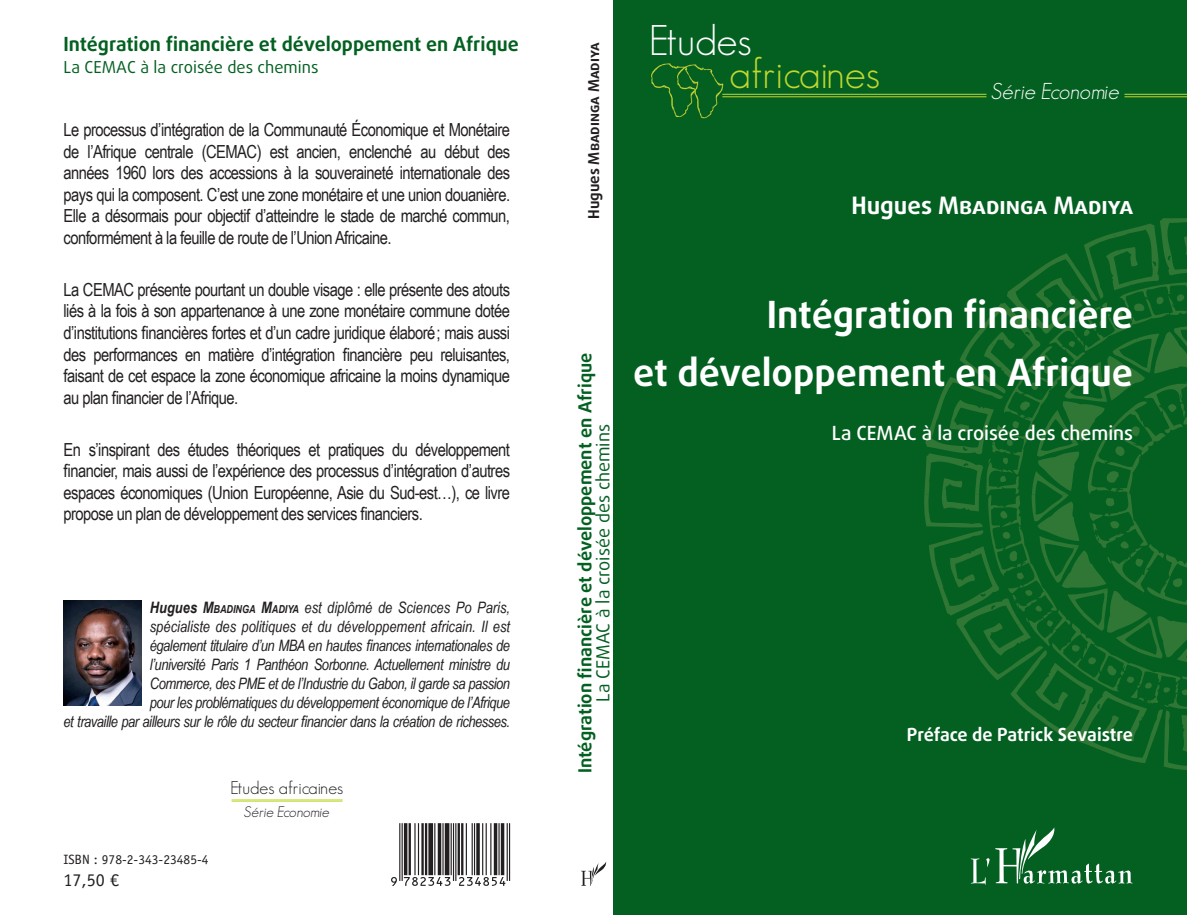
<style>
.page{position:relative;width:1187px;height:915px;background:#fff}
.page>*{position:absolute;margin:0;border:0;box-sizing:border-box;transform-origin:0 0}
.t1{font:300 42px "Geosans";color:#c1d72f}
.t2{font:300 42px "Geosans";color:#fff}
.t3{font:700 37.5px/57px "Daxline Pro";color:#fff;text-align:right}
.t4{font:700 24px "Daxline Pro";color:#fff}
.t5{font:italic 300 22.5px "Geosans";color:#fff}
.t6{font:700 19.5px "Daxline Pro";color:#036021}
.t7{font:500 19.5px "Daxline Pro";color:#fff}
.t8{font:18px/21.6px "Arial Narrow";letter-spacing:-.03em;color:#231f20;text-align:justify}
.t9{font:700 18px "Daxline Pro";color:#036021}
.t10{font:18px "Daxline Pro";color:#036021}
.t11{font:700 18px "Daxline Pro";letter-spacing:-.005em;color:#fff}
.t12{font:300 18px "Geosans";color:#231f20}
.t13{font:18px "Officina Sans Std";color:#231f20}
.t14{font:16.5px "Daxline Pro";color:#036021}
.t15{font:italic 15.75px/18.9px "Arial Narrow";letter-spacing:-.03em;color:#231f20;text-align:right}
.t16{font:700 15px "Daxline Pro";color:#231f20}
.t17{font:italic 300 15px "Geosans";color:#231f20}
.t18{font:13.5px "Officina Sans Std";color:#231f20}
.s1{font-weight:700}
.s2{font-weight:700;font-size:10.95px}
</style>
<div class="page">
<div style="left:613px;top:0;width:574px;height:914px;background:#036021"></div>
<img style="left:651px;top:63px;width:22px;height:47px">
<svg style="left:651px;top:88px;width:22px;height:1px"></svg>
<img style="left:700px;top:67px;width:29px;height:52px">
<img style="left:673px;top:64px;width:30px;height:53px">
<img style="left:673px;top:88px;width:30px;height:1px">
<hr style="left:722px;top:94px;width:264px;height:1px;background:#c1d72f">
<hr style="left:722px;top:96px;width:264px;height:1px;background:#c1d72f">
<hr style="left:1124px;top:94px;width:63px;height:1px;background:#c1d72f">
<hr style="left:1124px;top:96px;width:63px;height:1px;background:#c1d72f">
<svg style="left:581px;top:862px;width:25px;height:23px"></svg>
<svg style="left:970px;top:827px;width:163px;height:58px"></svg>
<svg style="left:924px;top:218px;width:263px;height:552px"></svg>
<hr style="left:232px;top:799px;width:111px;height:1px;background:#c1d72f">
<hr style="left:232px;top:800px;width:111px;height:1px;background:#c1d72f">
<img style="left:64px;top:600px;width:77px;height:104px">
<svg style="left:391px;top:823px;width:119px;height:62px"></svg>
<p class="t6" style="left:64px;top:31px;width:457px">Intégration financière et développement en Afrique</p>
<p class="t14" style="left:64px;top:56px;width:256px">La CEMAC à la croisée des chemins</p>
<p class="t8" style="left:64px;top:118px;width:448px">Le processus d’intégration de la Communauté Économique et Monétaire de l’Afrique centrale (CEMAC) est ancien, enclenché au début des années 1960 lors des accessions à la souveraineté internationale des pays qui la composent. C’est une zone monétaire et une union douanière.<br>Elle a désormais pour objectif d’atteindre le stade de marché commun, conformément à la feuille de route de l’Union Africaine.</p>
<p class="t8" style="left:64px;top:278px;width:448px">La CEMAC présente pourtant un double visage : elle présente des atouts liés à la fois à son appartenance à une zone monétaire commune dotée d’institutions financières fortes et d’un cadre juridique élaboré ; mais aussi des performances en matière d’intégration financière peu reluisantes, faisant de cet espace la zone économique africaine la moins dynamique au plan financier de l’Afrique.</p>
<p class="t8" style="left:64px;top:437px;width:448px">En s’inspirant des études théoriques et pratiques du développement financier, mais aussi de l’expérience des processus d’intégration d’autres espaces économiques (Union Européenne, Asie du Sud-est…), ce livre propose un plan de développement des services financiers.</p>
<p class="t15" style="left:64px;top:597px;width:448px"><span class="s1">Hugues M</span><span class="s2">BADINGA</span> <span class="s1">M</span><span class="s2">ADIYA</span> est diplômé de Sciences Po Paris,<br>spécialiste des politiques et du développement africain. Il est<br>également titulaire d’un MBA en hautes finances internationales de<br>l’université Paris 1 Panthéon Sorbonne. Actuellement ministre du<br>Commerce, des PME et de l’Industrie du Gabon, il garde sa passion<br>pour les problématiques du développement économique de l’Afrique<br>et travaille par ailleurs sur le rôle du secteur financier dans la création de richesses.</p>
<p class="t18" style="left:64px;top:851px;width:147px">ISBN : 978-2-343-23485-4</p>
<p class="t13" style="left:64px;top:868px;width:57px">17,50 €</p>
<p class="t12" style="left:230px;top:777px;width:114px">Etudes africaines</p>
<p class="t17" style="left:244px;top:802px;width:87px">Série Economie</p>
<p class="t16" style="left:584px;top:219px;width:178px;rotate:-90deg">Hugues Mbadinga Madiya</p>
<h1 class="t2" style="left:649px;top:17px;width:104px">Etudes</h1>
<h1 class="t1" style="left:729px;top:50px;width:151px">africaines</h1>
<p class="t5" style="left:991px;top:79px;width:129px">Série Economie</p>
<h3 class="t4" style="left:851px;top:189px;width:283px">Hugues Mbadinga Madiya</h3>
<p class="t9" style="left:573px;top:773px;width:422px;rotate:-90deg">Intégration financière et développement en Afrique</p>
<p class="t10" style="left:591px;top:701px;width:279px;rotate:-90deg">La CEMAC à la croisée des chemins</p>
<h2 class="t3" style="left:633px;top:287px;width:501px">Intégration financière<br>et développement en Afrique</h2>
<p class="t7" style="left:832px;top:419px;width:303px">La CEMAC à la croisée des chemins</p>
<p class="t11" style="left:907px;top:722px;width:228px">Préface de Patrick Sevaistre</p>
</div>
